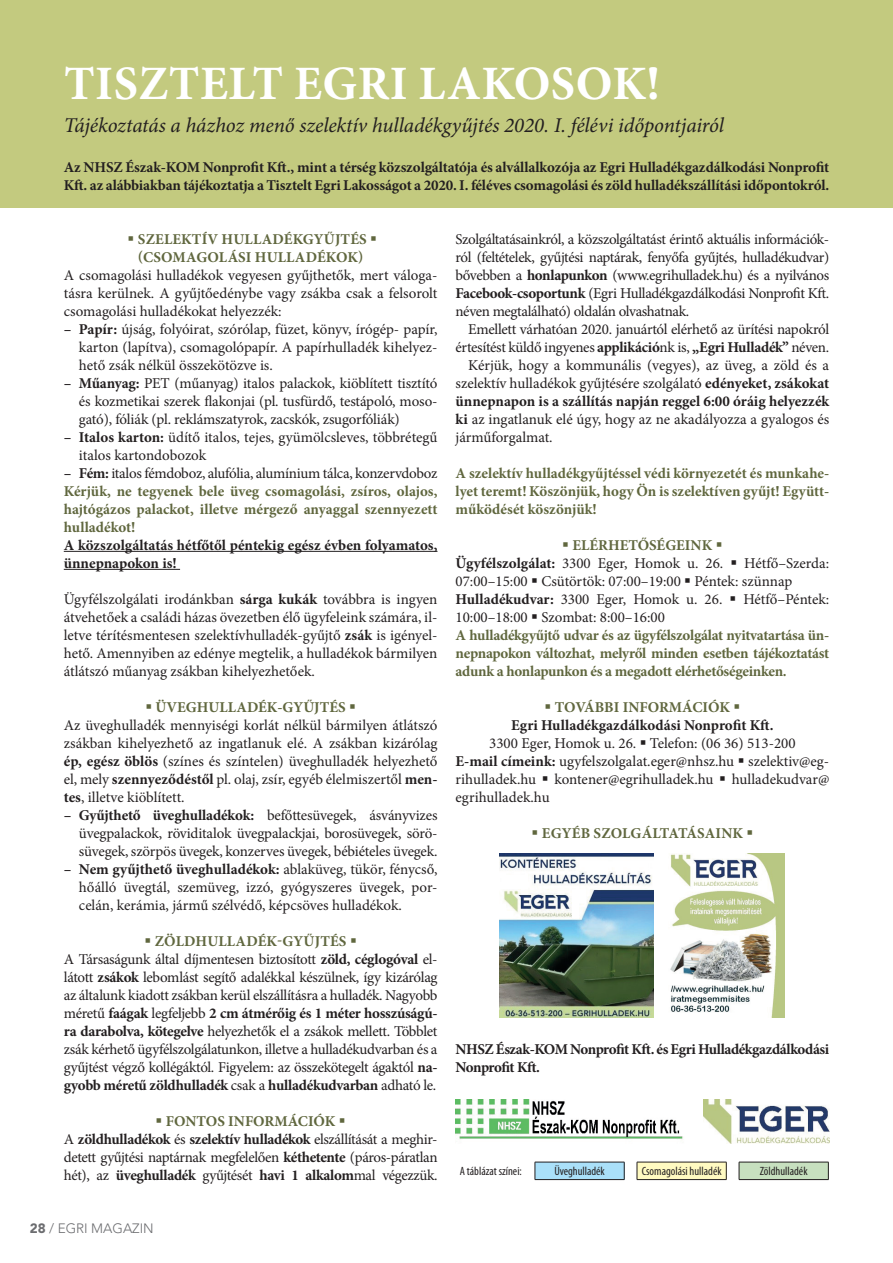
<style>
.page{position:relative;width:893px;height:1263px;background:#fff}
.page>*{position:absolute;margin:0;border:0;box-sizing:border-box;transform-origin:0 0}
.t1{font:700 48px "Minion Pro";letter-spacing:.01em;color:#fff}
.t2{font:italic 21px "Minion Pro";letter-spacing:-.005em;color:#231f20}
.t3{font:15px/18px "Minion Pro";letter-spacing:-.01em;color:#231f20;text-align:justify}
.t4{font:700 15px/18px "Minion Pro";letter-spacing:-.01em;color:#60673e;text-align:justify}
.t5{font:700 15px/18px "Minion Pro";letter-spacing:-.01em;color:#231f20}
.t6{font:700 15px/18px "Minion Pro";letter-spacing:.01em;color:#60673e;text-align:center}
.t7{font:700 15px/18px "Minion Pro";letter-spacing:-.03em;color:#231f20}
.t8{font:300 13.5px "Avenir LT Pro";color:#6c6d70}
.t9{font:condensed 12px "Myriad Pro";color:#231f20}
.s1{font-weight:700}
.s2{color:#231f20}
.s3{font-weight:400;color:#231f20}
.s4{color:#60673e}
.s5{font-weight:700;color:#60673e}
.s6{font-weight:900}
</style>
<div class="page">
<div style="left:0;top:0;width:893px;height:208px;background:#c3ca7f"></div>
<hr style="left:64px;top:551px;width:373px;height:1px;background:#231f20">
<hr style="left:64px;top:569px;width:116px;height:1px;background:#231f20">
<img style="left:500px;top:853px;width:153px;height:165px">
<img style="left:670px;top:853px;width:115px;height:165px">
<img style="left:456px;top:1099px;width:227px;height:41px">
<img style="left:703px;top:1099px;width:126px;height:45px">
<div style="left:535px;top:1162px;width:89px;height:17px;background:#aae0f9"></div>
<div style="left:637px;top:1162px;width:89px;height:17px;background:#fffac1"></div>
<div style="left:739px;top:1162px;width:89px;height:17px;background:#c7e0bf"></div>
<hr style="left:535px;top:1162px;width:89px;height:1px;background:#231f20">
<svg style="left:535px;top:1162px;width:1px;height:17px"></svg>
<svg style="left:624px;top:1162px;width:1px;height:17px"></svg>
<hr style="left:535px;top:1179px;width:89px;height:1px;background:#231f20">
<hr style="left:637px;top:1162px;width:89px;height:1px;background:#231f20">
<svg style="left:637px;top:1162px;width:1px;height:17px"></svg>
<svg style="left:726px;top:1162px;width:1px;height:17px"></svg>
<hr style="left:637px;top:1179px;width:89px;height:1px;background:#231f20">
<hr style="left:739px;top:1162px;width:89px;height:1px;background:#231f20">
<svg style="left:739px;top:1162px;width:1px;height:17px"></svg>
<svg style="left:828px;top:1162px;width:1px;height:17px"></svg>
<hr style="left:739px;top:1179px;width:89px;height:1px;background:#231f20">
<h1 class="t1" style="left:64px;top:50px;width:598px">TISZTELT EGRI LAKOSOK!</h1>
<h2 class="t2" style="left:64px;top:111px;width:662px">Tájékoztatás a házhoz menő szelektív hulladékgyűjtés 2020. I. félévi időpontjairól</h2>
<p class="t5" style="left:64px;top:158px;width:767px">Az NHSZ Észak-KOM Nonprofit Kft., mint a térség közszolgáltatója és alvállalkozója az Egri Hulladékgazdálkodási Nonprofit<br>Kft. az alábbiakban tájékoztatja a Tisztelt Egri Lakosságot a 2020. I. féléves csomagolási és zöld hulladékszállítási időpontokról.</p>
<p class="t6" style="left:128px;top:230px;width:251px">▪ SZELEKTÍV HULLADÉKGYŰJTÉS ▪ (CSOMAGOLÁSI HULLADÉKOK)</p>
<p class="t3" style="left:64px;top:266px;width:375px">A csomagolási hulladékok vegyesen gyűjthetők, mert váloga&shy;tásra kerülnek. A gyűjtőedénybe vagy zsákba csak a felsorolt csomagolási hulladékokat helyezzék:</p>
<p class="t3" style="left:79px;top:320px;width:360px;text-indent:-15px"><span class="s1">– Papír:</span> újság, folyóirat, szórólap, füzet, könyv, írógép- papír, karton (lapítva), csomagolópapír. A papírhulladék kihelyez&shy;hető zsák nélkül összekötözve is.</p>
<p class="t3" style="left:79px;top:374px;width:360px;text-indent:-15px"><span class="s1">– Műanyag:</span> PET (műanyag) italos palackok, kiöblített tisztító és kozmetikai szerek flakonjai (pl. tusfürdő, testápoló, moso&shy;gató), fóliák (pl. reklámszatyrok, zacskók, zsugorfóliák)</p>
<p class="t3" style="left:79px;top:428px;width:360px;text-indent:-15px"><span class="s1">– Italos karton:</span> üdítő italos, tejes, gyümölcsleves, többrétegű italos kartondobozok</p>
<p class="t4" style="left:64px;top:464px;width:375px"><span class="s2">– Fém:</span> <span class="s3">italos fémdoboz, alufólia, alumínium tálca, konzervdoboz </span>Kérjük, ne tegyenek bele üveg csomagolási, zsíros, olajos, hajtógázos palackot, illetve mérgező anyaggal szennyezett hulladékot!</p>
<p class="t5" style="left:64px;top:536px;width:375px">A közszolgáltatás hétfőtől péntekig egész évben folyamatos, ünnepnapokon is!</p>
<p class="t3" style="left:64px;top:590px;width:375px">Ügyfélszolgálati irodánkban <span class="s1">sárga kukák</span> továbbra is ingyen átvehetőek a családi házas övezetben élő ügyfeleink számára, il&shy;letve térítésmentesen szelektívhulladék-gyűjtő <span class="s1">zsák</span> is igényel&shy;hető. Amennyiben az edénye megtelik, a hulladékok bármilyen átlátszó műanyag zsákban kihelyezhetőek.</p>
<p class="t3" style="left:64px;top:698px;width:375px;text-align:left;text-indent:82px"><span class="s4">▪</span> <span class="s5">ÜVEGHULLADÉK-GYŰJTÉS</span> <span class="s4">▪<br></span>Az üveghulladék mennyiségi korlát nélkül bármilyen átlátszó zsákban kihelyezhető az ingatlanuk elé. A zsákban kizárólag <span class="s1">ép, egész öblös</span> (színes és színtelen) üveghulladék helyezhető el, mely <span class="s1">szennyeződéstől</span> pl. olaj, zsír, egyéb élelmiszertől <span class="s1">men&shy;tes</span>, illetve kiöblített.</p>
<p class="t3" style="left:79px;top:806px;width:360px;text-indent:-15px"><span class="s1">– Gyűjthető üveghulladékok:</span> befőttesüvegek, ásványvizes üvegpalackok, röviditalok üvegpalackjai, borosüvegek, sörö&shy;süvegek, szörpös üvegek, konzerves üvegek, bébiételes üvegek.</p>
<p class="t3" style="left:79px;top:860px;width:360px;text-indent:-15px"><span class="s1">– Nem gyűjthető üveghulladékok:</span> ablaküveg, tükör, fénycső, hőálló üvegtál, szemüveg, izzó, gyógyszeres üvegek, por&shy;celán, kerámia, jármű szélvédő, képcsöves hulladékok.</p>
<p class="t3" style="left:64px;top:932px;width:375px;text-align:center"><span class="s4">▪</span> <span class="s5">ZÖLDHULLADÉK-GYŰJTÉS</span> <span class="s4">▪<br></span>A Társaságunk által díjmentesen biztosított <span class="s1">zöld, céglogóval</span> el&shy;látott <span class="s1">zsákok</span> lebomlást segítő adalékkal készülnek, így kizárólag az általunk kiadott zsákban kerül elszállításra a hulladék. Nagyobb méretű <span class="s1">faágak</span> legfeljebb <span class="s1">2 cm átmérőig és 1 méter hosszúságú&shy;ra darabolva, kötegelve</span> helyezhetők el a zsákok mellett. Többlet zsák kérhető ügyfélszolgálatunkon, illetve a hulladékudvarban és a gyűjtést végző kollégáktól. Figyelem: az összekötegelt ágaktól <span class="s1">na&shy;gyobb méretű zöldhulladék</span> csak a <span class="s1">hulladékudvarban</span> adható le.</p>
<p class="t3" style="left:64px;top:1112px;width:375px;text-align:center"><span class="s4">▪</span> <span class="s5">FONTOS INFORMÁCIÓK</span> <span class="s4">▪<br></span>A <span class="s1">zöldhulladékok</span> és <span class="s1">szelektív hulladékok</span> elszállítását a meghir&shy;detett gyűjtési naptárnak megfelelően <span class="s1">kéthetente</span> (páros-páratlan hét), az <span class="s1">üveghulladék</span> gyűjtését <span class="s1">havi 1 alkalom</span>mal végezzük.</p>
<p class="t8" style="left:30px;top:1220px;width:126px"><span class="s6">28</span> / EGRI MAGAZIN</p>
<p class="t3" style="left:456px;top:230px;width:375px">Szolgáltatásainkról, a közszolgáltatást érintő aktuális információk&shy;ról (feltételek, gyűjtési naptárak, fenyőfa gyűjtés, hulladékudvar) bővebben a <span class="s1">honlapunkon</span> (www.egrihulladek.hu) és a nyilvános <span class="s1">Facebook-csoportunk</span> (Egri Hulladékgazdálkodási Nonprofit Kft. néven megtalálható) oldalán olvashatnak.</p>
<p class="t3" style="left:468px;top:320px;width:362px">Emellett várhatóan 2020. januártól elérhető az ürítési napokról</p>
<p class="t3" style="left:456px;top:338px;width:375px">értesítést küldő ingyenes <span class="s1">applikáció</span>nk is, <span class="s1">„Egri Hulladék”</span> néven.</p>
<p class="t3" style="left:468px;top:356px;width:362px">Kérjük, hogy a kommunális (vegyes), az üveg, a zöld és a</p>
<p class="t3" style="left:456px;top:374px;width:375px">szelektív hulladékok gyűjtésére szolgálató <span class="s1">edényeket, zsákokat</span></p>
<p class="t5" style="left:456px;top:392px;width:375px">ünnepnapon is a szállítás napján reggel 6:00 óráig helyezzék</p>
<p class="t3" style="left:456px;top:410px;width:375px"><span class="s1">ki</span> az ingatlanuk elé úgy, hogy az ne akadályozza a gyalogos és</p>
<p class="t3" style="left:456px;top:428px;width:99px">járműforgalmat.</p>
<p class="t4" style="left:456px;top:464px;width:375px">A szelektív hulladékgyűjtéssel védi környezetét és munkahe&shy;lyet teremt! Köszönjük, hogy Ön is szelektíven gyűjt! Együtt&shy;működését köszönjük!</p>
<p class="t4" style="left:456px;top:536px;width:375px;text-align:left;text-indent:107px">▪ ELÉRHETŐSÉGEINK ▪<br><span class="s2">Ügyfélszolgálat:</span> <span class="s3">3300 Eger, Homok u. 26.</span> <span class="s2">▪</span> <span class="s3">Hétfő–Szerda:<br>07:00–15:00</span> <span class="s2">▪</span> <span class="s3">Csütörtök: 07:00–19:00</span> <span class="s2">▪</span> <span class="s3">Péntek: szünnap </span><span class="s2">Hulladékudvar:</span> <span class="s3">3300 Eger, Homok u. 26.</span> <span class="s2">▪</span> <span class="s3">Hétfő–Péntek:<br>10:00–18:00</span> <span class="s2">▪</span> <span class="s3">Szombat: 8:00–16:00<br></span>A hulladékgyűjtő udvar és az ügyfélszolgálat nyitvatartása ün&shy;nepnapokon változhat, melyről minden esetben tájékoztatást adunk a honlapunkon és a megadott elérhetőségeinken.</p>
<p class="t4" style="left:545px;top:698px;width:197px">▪ TOVÁBBI INFORMÁCIÓK ▪</p>
<p class="t5" style="left:511px;top:716px;width:264px">Egri Hulladékgazdálkodási Nonprofit Kft.</p>
<p class="t3" style="left:489px;top:734px;width:308px">3300 Eger, Homok u. 26. ▪ Telefon: (06 36) 513-200</p>
<p class="t3" style="left:456px;top:752px;width:375px"><span class="s1">E-mail címeink:</span> ugyfelszolgalat.eger@nhsz.hu ▪ szelektiv@eg-</p>
<p class="t3" style="left:456px;top:770px;width:375px">rihulladek.hu ▪ kontener@egrihulladek.hu ▪ hulladekudvar@</p>
<p class="t3" style="left:456px;top:788px;width:96px">egrihulladek.hu</p>
<p class="t6" style="left:532px;top:824px;width:223px">▪ EGYÉB SZOLGÁLTATÁSAINK ▪</p>
<p class="t7" style="left:455px;top:1040px;width:375px">NHSZ Észak-KOM Nonprofit Kft. és Egri Hulladékgazdálkodási<br>Nonprofit Kft.</p>
<p class="t9" style="left:460px;top:1164px;width:64px">A táblázat színei:</p>
<p class="t9" style="left:554px;top:1164px;width:52px">Üveghulladék</p>
<p class="t9" style="left:642px;top:1164px;width:81px">Csomagolási hulladék</p>
<p class="t9" style="left:760px;top:1164px;width:49px">Zöldhulladék</p>
</div>
